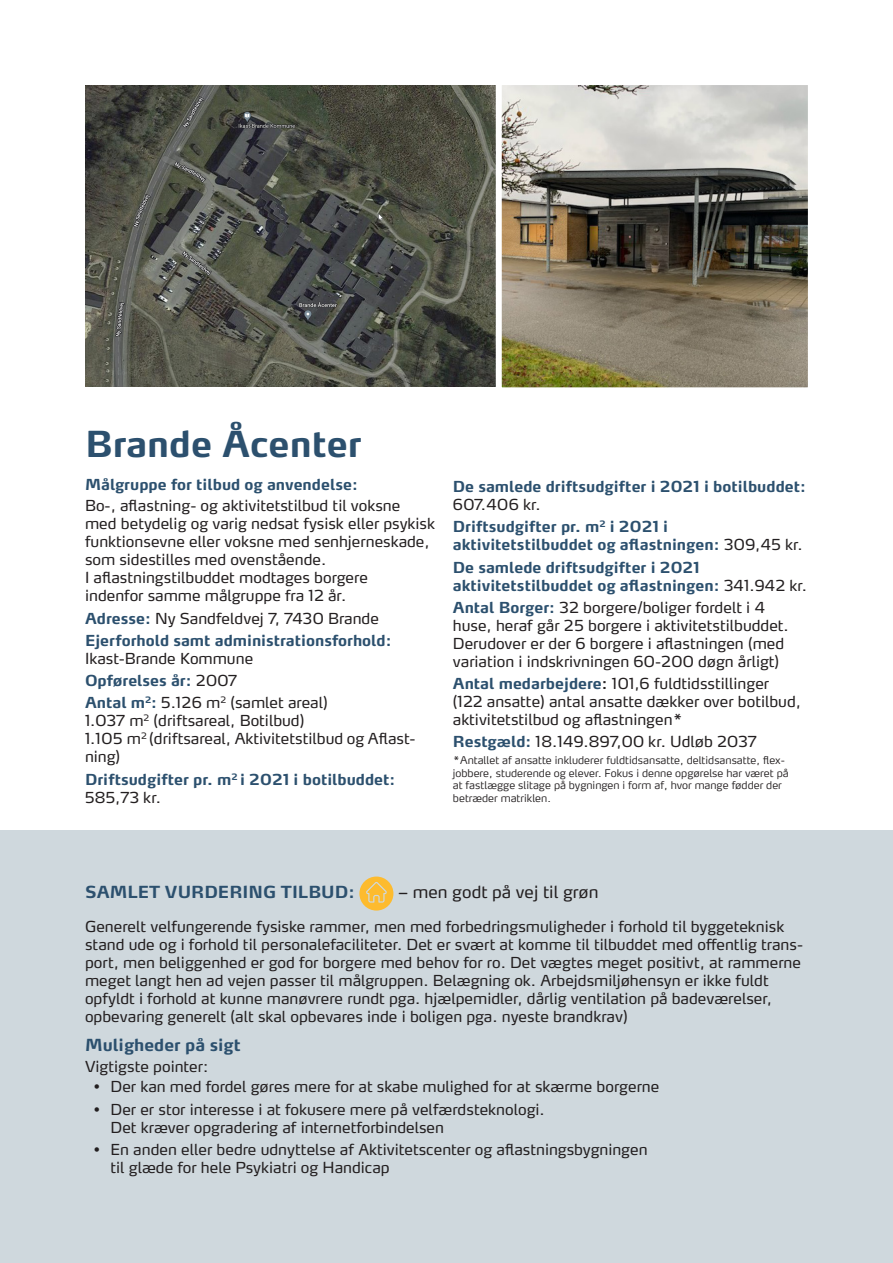
<style>
.page{position:relative;width:893px;height:1263px;background:#fff}
.page>*{position:absolute;margin:0;border:0;box-sizing:border-box;transform-origin:0 0}
.titel{font:700 35.4px "Max OT";color:#2c506e}
.mellemrubrik{font:700 16.5px "Max OT";color:#2c506e}
.mellemrubrik-2{font:16.5px "Max OT";color:#231f20}
.brød{font:15px/18px "Max OT";color:#231f20}
.brød-2{font:700 15px/18px "Max OT";color:#2c506e}
.mellemrubrik-3{font:700 15px "Max OT";color:#2c506e}
.brød-3{font:300 10.5px/12.6px "Max OT";color:#231f20}
.s1{font-weight:700;color:#2c506e}
.s2{font-weight:400;color:#231f20}
.s3{font-weight:600}
</style>
<div class="page">
<img style="left:85px;top:85px;width:408px;height:302px">
<div style="left:0;top:831px;width:893px;height:432px;background:#cfd8dd"></div>
<svg style="left:359px;top:876px;width:34px;height:34px"></svg>
<img style="left:493px;top:85px;width:315px;height:303px">
<p class="titel" style="left:85px;top:421px;width:278px">Brande Åcenter</p>
<p class="mellemrubrik-3" style="left:85px;top:475px;width:274px">Målgruppe for tilbud og anvendelse:</p>
<p class="brød" style="left:85px;top:498px;width:352px">Bo-, aflastning- og aktivitetstilbud til voksne med betydelig og varig nedsat fysisk eller psykisk funktionsevne eller voksne med senhjerneskade, som sidestilles med ovenstående.<br>I aflastningstilbuddet modtages borgere<br>indenfor samme målgruppe fra 12 år.</p>
<p class="brød" style="left:85px;top:610px;width:295px"><span class="s1">Adresse:</span> Ny Sandfeldvej 7, 7430 Brande</p>
<p class="brød-2" style="left:85px;top:632px;width:308px">Ejerforhold samt administrationsforhold:<br><span class="s2">Ikast-Brande Kommune</span></p>
<p class="brød-2" style="left:85px;top:672px;width:154px">Opførelses år: <span class="s2">2007</span></p>
<p class="brød" style="left:85px;top:695px;width:244px"><span class="s1">Antal m</span><sup>2</sup><span class="s1">:</span> 5.126 m<sup>2</sup> (samlet areal)</p>
<p class="brød" style="left:85px;top:713px;width:332px">1. 037 m<sup>2</sup> (driftsareal, Botilbud)<br>1.105 m<sup>2</sup> (driftsareal, Aktivitetstilbud og Aflast&shy;ning)</p>
<p class="brød-2" style="left:85px;top:771px;width:312px">Driftsudgifter pr. m<sup>2</sup> i 2021 i botilbuddet:<br><span class="s2">585,73 kr.</span></p>
<p class="brød-2" style="left:453px;top:479px;width:355px">De samlede driftsudgifter i 2021 i botilbuddet:<br><span class="s2">607. 406 kr.</span></p>
<p class="brød-2" style="left:453px;top:519px;width:348px">Driftsudgifter pr. m<sup>2</sup> i 2021 i aktivitetstilbuddet og aflastningen: <span class="s2">309,45 kr.</span></p>
<p class="brød-2" style="left:453px;top:559px;width:352px">De samlede driftsudgifter i 2021 aktivitetstilbuddet og aflastningen: <span class="s2">341. 942 kr.</span></p>
<p class="brød" style="left:453px;top:599px;width:334px"><span class="s1">Antal Borger:</span> 32 borgere/boliger fordelt i 4 huse, heraf går 25 borgere i aktivitetstilbuddet.<br>Derudover er der 6 borgere i aflastningen (med variation i indskrivningen 60-200 døgn årligt)</p>
<p class="brød" style="left:453px;top:676px;width:350px"><span class="s1">Antal medarbejdere</span><span class="s3">:</span> 101,6 fuldtidsstillinger (122 ansatte) antal ansatte dækker over botilbud, aktivitetstilbud og aflastningen*</p>
<p class="brød" style="left:453px;top:734px;width:306px"><span class="s1">Restgæld:</span> 18.149. 897,00 kr. Udløb 2037</p>
<p class="brød-3" style="left:453px;top:755px;width:337px">*Antallet af ansatte inkluderer fuldtidsansatte, deltidsansatte, flex&shy;jobbere, studerende og elever. Fokus i denne opgørelse har været på at fastlægge slitage på bygningen i form af, hvor mange fødder der betræder matriklen.</p>
<p class="mellemrubrik" style="left:85px;top:881px;width:271px">SAMLET VURDERING TILBUD:</p>
<p class="mellemrubrik-2" style="left:398px;top:881px;width:202px">– men godt på vej til grøn</p>
<p class="brød" style="left:85px;top:918px;width:719px">Generelt velfungerende fysiske rammer, men med forbedringsmuligheder i forhold til byggeteknisk stand ude og i forhold til personalefaciliteter. Det er svært at komme til tilbuddet med offentlig trans&shy;port, men beliggenhed er god for borgere med behov for ro. Det vægtes meget positivt, at rammerne meget langt hen ad vejen passer til målgruppen. Belægning ok. Arbejdsmiljøhensyn er ikke fuldt opfyldt i forhold at kunne manøvrere rundt pga. hjælpemidler, dårlig ventilation på badeværelser, opbevaring generelt (alt skal opbevares inde i boligen pga. nyeste brandkrav)</p>
<p class="mellemrubrik" style="left:85px;top:1034px;width:157px">Muligheder på sigt</p>
<p class="brød" style="left:85px;top:1059px;width:125px">Vigtigste pointer:</p>
<p class="brød" style="left:111px;top:1079px;width:550px">Der kan med fordel gøres mere for at skabe mulighed for at skærme borgerne</p>
<p class="brød" style="left:111px;top:1101px;width:432px">Der er stor interesse i at fokusere mere på velfærdsteknologi.<br>Det kræver opgradering af internetforbindelsen</p>
<p class="brød" style="left:111px;top:1141px;width:538px">En anden eller bedre udnyttelse af Aktivitetscenter og aflastningsbygningen til glæde for hele Psykiatri og Handicap</p>
</div>
